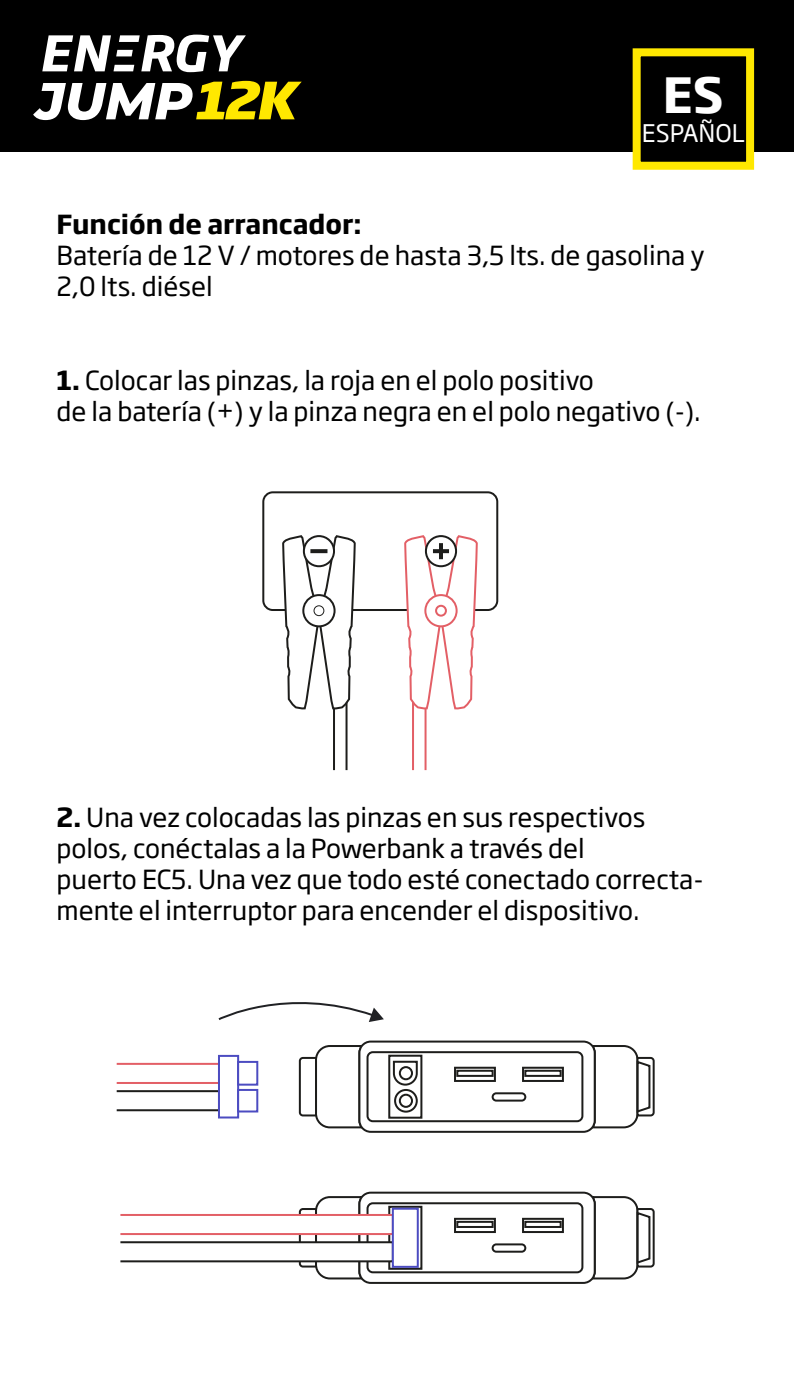
<style>
.page{position:relative;width:794px;height:1395px;background:#fff}
.page>*{position:absolute;margin:0;border:0;box-sizing:border-box;transform-origin:0 0}
.t1{font:700 48px "Soho Gothic Pro";color:#fff}
.t2{font:26px/31.2px "Soho Gothic Pro";color:#000}
.t3{font:700 26px "Soho Gothic Pro";color:#000}
.t4{font:24px "Soho Gothic Pro";color:#fff}
.s1{font-weight:700}
</style>
<div class="page">
<div style="left:0;top:0;width:794px;height:152px;background:#000"></div>
<div style="left:633px;top:49px;width:120px;height:120px;background:#000"></div>
<div style="left:632px;top:48px;width:122px;height:122px;border:8px solid #ffe800"></div>
<svg style="left:42px;top:35px;width:69px;height:36px"></svg>
<svg style="left:141px;top:35px;width:105px;height:37px"></svg>
<svg style="left:33px;top:81px;width:269px;height:39px"></svg>
<div style="left:119px;top:35px;width:21px;height:7px;background:#fff"></div>
<div style="left:116px;top:50px;width:17px;height:6px;background:#fff"></div>
<div style="left:113px;top:65px;width:21px;height:6px;background:#fff"></div>
<div style="left:333px;top:625px;width:14px;height:146px;background:#fff;border:2px solid #1d1d1b"></div>
<div style="left:412px;top:625px;width:14px;height:146px;background:#fff;border:2px solid #e35f66"></div>
<div style="left:262px;top:491px;width:236px;height:120px;border:2px solid #1d1d1b;border-radius:9px"></div>
<svg style="left:403px;top:535px;width:76px;height:208px"></svg>
<div style="left:436px;top:606px;width:10px;height:10px;background:#fff;border-radius:50%"></div>
<div style="left:435px;top:605px;width:12px;height:12px;border:2px solid #e35f66;border-radius:50%"></div>
<svg style="left:281px;top:535px;width:76px;height:208px"></svg>
<div style="left:314px;top:606px;width:10px;height:10px;background:#fff;border-radius:50%"></div>
<div style="left:313px;top:605px;width:11px;height:11px;border:1px solid #1d1d1b;border-radius:50%"></div>
<div style="left:304px;top:536px;width:30px;height:30px;background:#fff;border-radius:50%"></div>
<div style="left:303px;top:535px;width:32px;height:32px;border:2px solid #1d1d1b;border-radius:50%"></div>
<svg style="left:426px;top:536px;width:30px;height:30px"></svg>
<div style="left:425px;top:535px;width:32px;height:32px;border:2px solid #1d1d1b;border-radius:50%"></div>
<svg style="left:310px;top:549px;width:17px;height:4px"></svg>
<svg style="left:433px;top:549px;width:16px;height:4px"></svg>
<hr style="left:439px;top:543px;width:4px;height:16px;background:#1d1d1b">
<svg style="left:298px;top:1040px;width:357px;height:93px"></svg>
<div style="left:116px;top:1063px;width:104px;height:21px;background:#fff;border:2px solid #e35f66"></div>
<div style="left:116px;top:1090px;width:104px;height:21px;background:#fff;border:2px solid #1d1d1b"></div>
<div style="left:218px;top:1055px;width:21px;height:63px;background:#fff;border:2px solid #4c4cc1"></div>
<div style="left:237px;top:1089px;width:21px;height:23px;background:#fff;border:2px solid #4c4cc1"></div>
<div style="left:237px;top:1061px;width:21px;height:24px;background:#fff;border:2px solid #4c4cc1"></div>
<svg style="left:218px;top:1002px;width:166px;height:20px"></svg>
<svg style="left:298px;top:1191px;width:357px;height:93px"></svg>
<div style="left:119px;top:1214px;width:275px;height:21px;background:#fff;border:2px solid #e35f66"></div>
<div style="left:119px;top:1241px;width:275px;height:21px;background:#fff;border:2px solid #1d1d1b"></div>
<div style="left:392px;top:1207px;width:27px;height:61px;background:#fff;border:2px solid #4c4cc1"></div>
<h1 class="t1" style="left:663px;top:57px;width:63px">ES</h1>
<p class="t4" style="left:642px;top:114px;width:105px">ESPAÑOL</p>
<h1 class="t1" style="left:690px;top:57px;width:39px">N</h1>
<p class="t4" style="left:645px;top:114px;width:98px">ENGLISH</p>
<p class="t3" style="left:57px;top:204px;width:307px">Función de arrancador:</p>
<p class="t2" style="left:57px;top:238px;width:649px">Batería de 12 V / motores de hasta 3,5 lts. de gasolina y<br>2,0 lts. diésel</p>
<p class="t2" style="left:57px;top:363px;width:646px"><span class="s1">1.</span> Colocar las pinzas, la roja en el polo positivo<br>de la batería (+) y la pinza negra en el polo negativo (-).</p>
<p class="t2" style="left:57px;top:800px;width:648px"><span class="s1">2.</span> Una vez colocadas las pinzas en sus respectivos polos, conéctalas a la Powerbank a través del<br>puerto EC5. Una vez que todo esté conectado correcta&shy;mente el interruptor para encender el dispositivo.</p>
</div>
